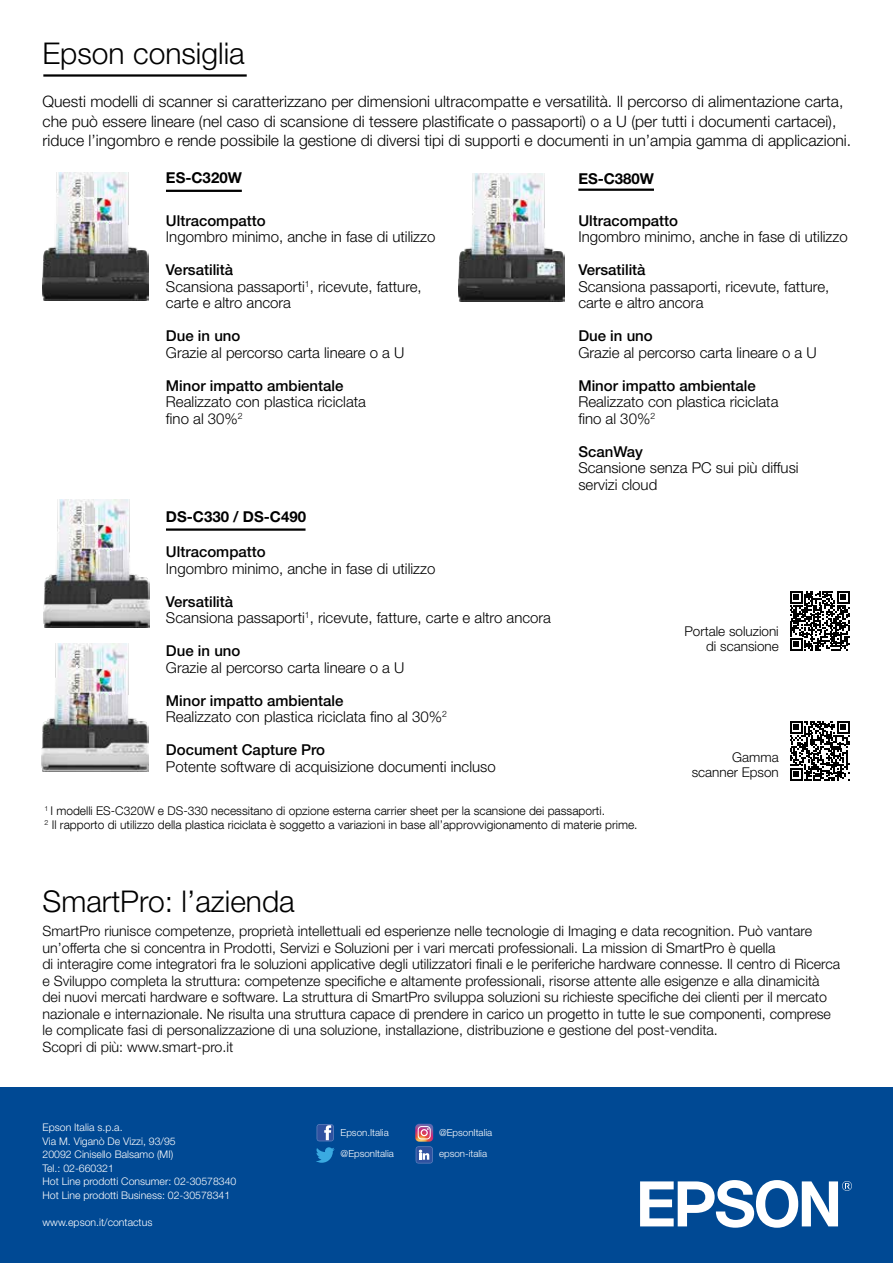
<style>
.page{position:relative;width:893px;height:1263px;background:#fff}
.page>*{position:absolute;margin:0;border:0;box-sizing:border-box;transform-origin:0 0}
.t1{font:300 30px "Helvetica Neue LT Std";color:#000}
.t2{font:300 15.75px/19.5px "Helvetica Neue LT Std";color:#000}
.t3{font:300 15px/16.5px "Helvetica Neue LT Std";color:#000}
.t4{font:500 15px "Helvetica Neue LT Std";color:#000}
.t5{font:700 15px "Helvetica Neue LT Std";color:#000}
.t6{font:300 14.25px/16.5px "Helvetica Neue LT Std";color:#000}
.t7{font:300 13.5px/15px "Helvetica Neue LT Std";color:#000;text-align:right}
.t8{font:300 12px/14.4px "Helvetica Neue LT Com";color:#000}
.t9{font:300 10.5px/13.5px "Helvetica Neue LT Std";color:#fff}
.t10{font:300 9.75px/20.9px "Helvetica Neue LT Std";color:#fff}
.s1{font-weight:500}
</style>
<div class="page">
<img style="left:43px;top:173px;width:106px;height:128px">
<img style="left:42px;top:643px;width:106px;height:128px">
<img style="left:458px;top:173px;width:107px;height:128px">
<img style="left:43px;top:500px;width:107px;height:127px">
<hr style="left:43px;top:74px;width:204px;height:3px;background:#000">
<div style="left:0;top:1087px;width:893px;height:176px;background:#004994"></div>
<svg style="left:640px;top:1180px;width:212px;height:47px"></svg>
<svg style="left:317px;top:1124px;width:17px;height:17px"></svg>
<svg style="left:316px;top:1147px;width:19px;height:16px"></svg>
<svg style="left:415px;top:1124px;width:18px;height:39px"></svg>
<svg style="left:790px;top:591px;width:60px;height:60px"></svg>
<svg style="left:790px;top:721px;width:60px;height:60px"></svg>
<hr style="left:166px;top:190px;width:76px;height:2px;background:#000">
<hr style="left:578px;top:189px;width:76px;height:2px;background:#000">
<hr style="left:166px;top:528px;width:140px;height:3px;background:#000">
<h1 class="t1" style="left:43px;top:35px;width:204px">Epson consiglia</h1>
<p class="t2" style="left:43px;top:91px;width:810px">Questi modelli di scanner si caratterizzano per dimensioni ultracompatte e versatilità. Il percorso di alimentazione carta, che può essere lineare (nel caso di scansione di tessere plastificate o passaporti) o a U (per tutti i documenti cartacei), riduce l’ingombro e rende possibile la gestione di diversi tipi di supporti e documenti in un’ampia gamma di applicazioni.</p>
<p class="t5" style="left:166px;top:169px;width:77px">ES-C320W</p>
<p class="t5" style="left:578px;top:169px;width:77px">ES-C380W</p>
<p class="t4" style="left:166px;top:212px;width:101px">Ultracompatto</p>
<p class="t3" style="left:166px;top:229px;width:271px">Ingombro minimo, anche in fase di utilizzo</p>
<p class="t3" style="left:166px;top:262px;width:257px"><span class="s1">Versatilità<br></span>Scansiona passaporti<sup>1</sup>, ricevute, fatture, carte e altro ancora</p>
<p class="t4" style="left:166px;top:327px;width:76px">Due in uno</p>
<p class="t3" style="left:166px;top:344px;width:240px">Grazie al percorso carta lineare o a U</p>
<p class="t4" style="left:166px;top:377px;width:179px">Minor impatto ambientale</p>
<p class="t3" style="left:166px;top:394px;width:202px">Realizzato con plastica riciclata fino al 30%<sup>2</sup></p>
<p class="t5" style="left:166px;top:507px;width:142px">DS-C330 / DS-C490</p>
<p class="t4" style="left:578px;top:212px;width:101px">Ultracompatto</p>
<p class="t3" style="left:578px;top:229px;width:271px">Ingombro minimo, anche in fase di utilizzo</p>
<p class="t4" style="left:578px;top:261px;width:69px">Versatilità</p>
<p class="t3" style="left:578px;top:278px;width:252px">Scansiona passaporti, ricevute, fatture, carte e altro ancora</p>
<p class="t4" style="left:578px;top:327px;width:76px">Due in uno</p>
<p class="t3" style="left:578px;top:344px;width:240px">Grazie al percorso carta lineare o a U</p>
<p class="t4" style="left:578px;top:377px;width:179px">Minor impatto ambientale</p>
<p class="t3" style="left:578px;top:394px;width:202px">Realizzato con plastica riciclata fino al 30%<sup>2</sup></p>
<p class="t4" style="left:578px;top:443px;width:66px">ScanWay</p>
<p class="t3" style="left:578px;top:460px;width:222px">Scansione senza PC sui più diffusi servizi cloud</p>
<p class="t4" style="left:166px;top:543px;width:101px">Ultracompatto</p>
<p class="t3" style="left:166px;top:560px;width:271px">Ingombro minimo, anche in fase di utilizzo</p>
<p class="t3" style="left:166px;top:593px;width:387px"><span class="s1">Versatilità<br></span>Scansiona passaporti<sup>1</sup>, ricevute, fatture, carte e altro ancora</p>
<p class="t4" style="left:166px;top:642px;width:76px">Due in uno</p>
<p class="t3" style="left:166px;top:659px;width:240px">Grazie al percorso carta lineare o a U</p>
<p class="t3" style="left:166px;top:692px;width:283px"><span class="s1">Minor impatto ambientale<br></span>Realizzato con plastica riciclata fino al 30%<sup>2</sup></p>
<p class="t4" style="left:166px;top:741px;width:161px">Document Capture Pro</p>
<p class="t3" style="left:166px;top:758px;width:331px">Potente software di acquisizione documenti incluso</p>
<p class="t8" style="left:45px;top:803px;width:594px"><sup>1</sup> I modelli ES-C320W e DS-330 necessitano di opzione esterna carrier sheet per la scansione dei passaporti.<br><sup>2</sup> Il rapporto di utilizzo della plastica riciclata è soggetto a variazioni in base all’approvvigionamento di materie prime.</p>
<p class="t7" style="left:684px;top:623px;width:96px">Portale soluzioni di scansione</p>
<p class="t7" style="left:692px;top:750px;width:89px">Gamma scanner Epson</p>
<h1 class="t1" style="left:43px;top:883px;width:254px">SmartPro: l’azienda</h1>
<p class="t6" style="left:42px;top:923px;width:799px">SmartPro riunisce competenze, proprietà intellettuali ed esperienze nelle tecnologie di Imaging e data recognition. Può vantare un’offerta che si concentra in Prodotti, Servizi e Soluzioni per i vari mercati professionali. La mission di SmartPro è quella<br>di interagire come integratori fra le soluzioni applicative degli utilizzatori finali e le periferiche hardware connesse. Il centro di Ricerca e Sviluppo completa la struttura: competenze specifiche e altamente professionali, risorse attente alle esigenze e alla dinamicità dei nuovi mercati hardware e software. La struttura di SmartPro sviluppa soluzioni su richieste specifiche dei clienti per il mercato nazionale e internazionale. Ne risulta una struttura capace di prendere in carico un progetto in tutte le sue componenti, comprese le complicate fasi di personalizzazione di una soluzione, installazione, distribuzione e gestione del post-vendita.<br>Scopri di più: www.smart-pro.it</p>
<p class="t9" style="left:43px;top:1120px;width:195px">Epson Italia s.p.a.<br>Via M. Viganò De Vizzi, 93/95<br>20092 Cinisello Balsamo (MI)<br>Tel.: 02-660321<br>Hot Line prodotti Consumer: 02-30578340<br>Hot Line prodotti Business: 02-30578341</p>
<p class="t9" style="left:43px;top:1215px;width:111px">www.epson.it/contactus</p>
<p class="t10" style="left:341px;top:1121px;width:55px">Epson.Italia @EpsonItalia</p>
<p class="t10" style="left:439px;top:1121px;width:55px">@EpsonItalia epson-italia</p>
</div>
